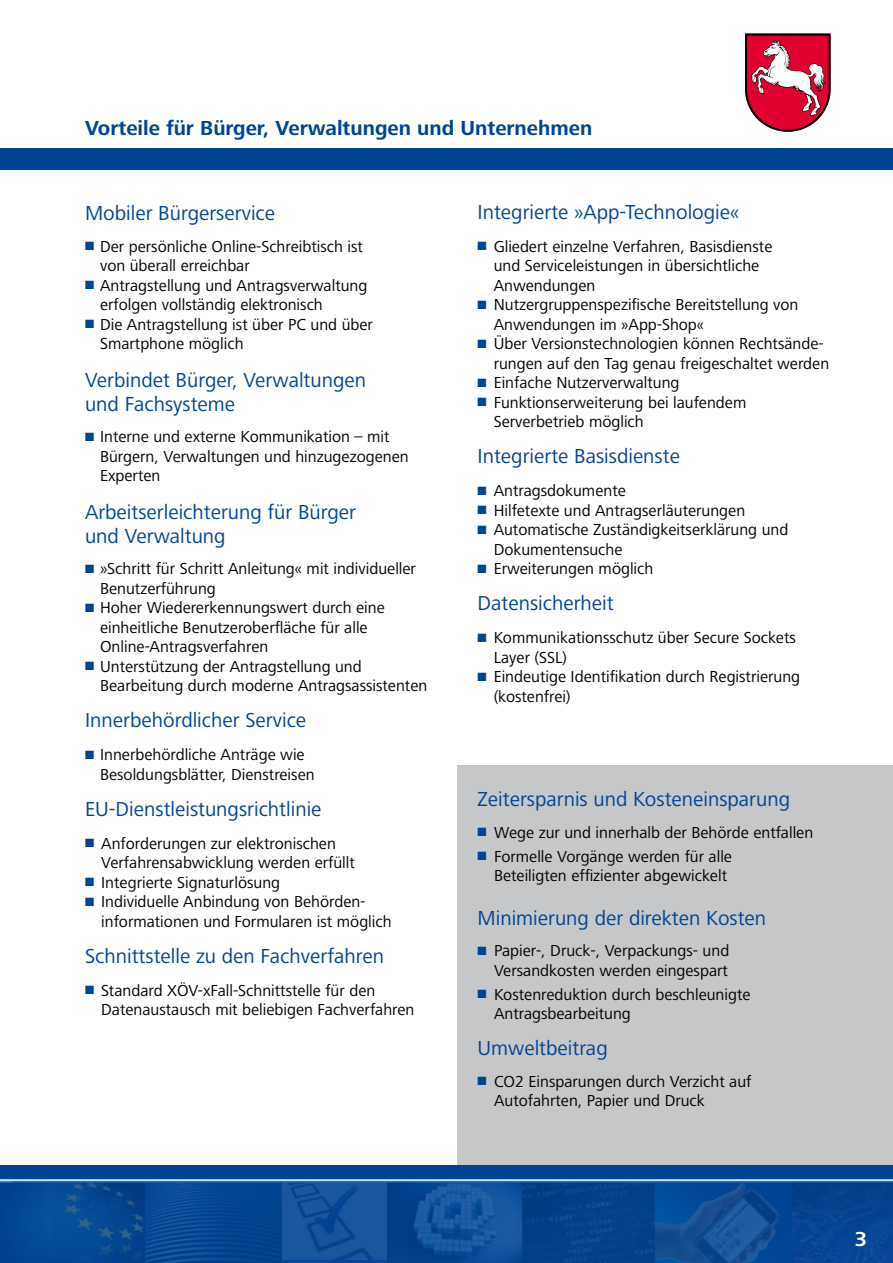
<style>
.page{position:relative;width:893px;height:1263px;background:#fff}
.page>*{position:absolute;margin:0;border:0;box-sizing:border-box;transform-origin:0 0}
.t1{font:21px/24px "Frutiger Next LT";color:#004494}
.t2{font:700 21px "Frutiger Next LT";color:#004494}
.t3{font:700 21px "Frutiger Next LT";color:#fff}
.t4{font:16.5px/19.5px "Frutiger Next LT";color:#000}
.s1{color:#004494}
</style>
<div class="page">
<div style="left:457px;top:765px;width:436px;height:468px;background:#c6c7c8"></div>
<div style="left:0;top:1165px;width:893px;height:98px;background:#004494"></div>
<img style="left:0;top:1182px;width:145px;height:81px">
<svg style="left:655px;top:1182px;width:137px;height:81px"></svg>
<img style="left:655px;top:1187px;width:82px;height:73px">
<div style="left:282px;top:1181px;width:106px;height:82px;background:#064695"></div>
<img style="left:282px;top:1182px;width:105px;height:78px">
<img style="left:387px;top:1182px;width:135px;height:81px">
<div style="left:522px;top:1181px;width:133px;height:82px;background:#024089"></div>
<img style="left:792px;top:1182px;width:101px;height:81px">
<hr style="left:0;top:1181px;width:893px;height:1px;background:#fff">
<hr style="left:0;top:1179px;width:893px;height:2px;background:#fff">
<div style="left:0;top:149px;width:893px;height:21px;background:#004494"></div>
<svg style="left:745px;top:34px;width:86px;height:98px"></svg>
<p class="t2" style="left:85px;top:117px;width:509px">Vorteile für Bürger, Verwaltungen und Unternehmen</p>
<p class="t1" style="left:85px;top:201px;width:192px">Mobiler Bürgerservice</p>
<p class="t4" style="left:100px;top:237px;width:264px;text-indent:-15px"><span class="s1">■</span> Der persönliche Online-Schreibtisch ist von überall erreichbar</p>
<p class="t4" style="left:100px;top:276px;width:269px;text-indent:-15px"><span class="s1">■</span> Antragstellung und Antragsverwaltung erfolgen vollständig elektronisch</p>
<p class="t4" style="left:100px;top:315px;width:274px;text-indent:-15px"><span class="s1">■</span> Die Antragstellung ist über PC und über<br>Smartphone möglich</p>
<p class="t1" style="left:85px;top:368px;width:283px">Verbindet Bürger, Verwaltungen und Fachsysteme</p>
<p class="t4" style="left:100px;top:427px;width:310px;text-indent:-15px"><span class="s1">■</span> Interne und externe Kommunikation – mit<br>Bürgern, Verwaltungen und hinzugezogenen<br>Experten</p>
<p class="t1" style="left:85px;top:500px;width:273px">Arbeitserleichterung für Bürger und Verwaltung</p>
<p class="t4" style="left:100px;top:559px;width:317px;text-indent:-15px"><span class="s1">■</span> »Schritt für Schritt Anleitung« mit individueller<br>Benutzerführung</p>
<p class="t4" style="left:100px;top:598px;width:286px;text-indent:-15px"><span class="s1">■</span> Hoher Wiedererkennungswert durch eine einheitliche Benutzeroberfläche für alle<br>Online-Antragsverfahren</p>
<p class="t4" style="left:100px;top:657px;width:329px;text-indent:-15px"><span class="s1">■</span> Unterstützung der Antragstellung und<br>Bearbeitung durch moderne Antragsassistenten</p>
<p class="t1" style="left:85px;top:708px;width:223px">Innerbehördlicher Service</p>
<p class="t4" style="left:100px;top:745px;width:216px;text-indent:-15px"><span class="s1">■</span> Innerbehördliche Anträge wie<br>Besoldungsblätter, Dienstreisen</p>
<p class="t1" style="left:85px;top:797px;width:238px">EU-Dienstleistungsrichtlinie</p>
<p class="t4" style="left:101px;top:834px;width:255px;text-indent:-16px"><span class="s1">■</span> Anforderungen zur elektronischen<br>Verfahrensabwicklung werden erfüllt</p>
<p class="t4" style="left:85px;top:873px;width:197px"><span class="s1">■</span> Integrierte Signaturlösung</p>
<p class="t4" style="left:101px;top:892px;width:292px;text-indent:-16px"><span class="s1">■</span> Individuelle Anbindung von Behörden&shy;informationen und Formularen ist möglich</p>
<p class="t1" style="left:85px;top:944px;width:300px">Schnittstelle zu den Fachverfahren</p>
<p class="t4" style="left:101px;top:981px;width:315px;text-indent:-16px"><span class="s1">■</span> Standard XÖV-xFall-Schnittstelle für den<br>Datenaustausch mit beliebigen Fachverfahren</p>
<p class="t1" style="left:477px;top:200px;width:263px">Integrierte »App-Technologie«</p>
<p class="t4" style="left:494px;top:237px;width:280px;text-indent:-16px"><span class="s1">■</span> Gliedert einzelne Verfahren, Basisdienste und Serviceleistungen in übersichtliche<br>Anwendungen</p>
<p class="t4" style="left:494px;top:295px;width:306px;text-indent:-16px"><span class="s1">■</span> Nutzergruppenspezifische Bereitstellung von<br>Anwendungen im »App-Shop«</p>
<p class="t4" style="left:494px;top:334px;width:337px;text-indent:-16px"><span class="s1">■</span> Über Versionstechnologien können Rechtsände&shy;rungen auf den Tag genau freigeschaltet werden</p>
<p class="t4" style="left:477px;top:373px;width:204px"><span class="s1">■</span> Einfache Nutzerverwaltung</p>
<p class="t4" style="left:494px;top:393px;width:254px;text-indent:-16px"><span class="s1">■</span> Funktionserweiterung bei laufendem<br>Serverbetrieb möglich</p>
<p class="t1" style="left:477px;top:444px;width:204px">Integrierte Basisdienste</p>
<p class="t4" style="left:477px;top:481px;width:150px"><span class="s1">■</span> Antragsdokumente</p>
<p class="t4" style="left:477px;top:501px;width:269px"><span class="s1">■</span> Hilfetexte und Antragserläuterungen</p>
<p class="t4" style="left:494px;top:520px;width:296px;text-indent:-16px"><span class="s1">■</span> Automatische Zuständigkeitserklärung und<br>Dokumentensuche</p>
<p class="t4" style="left:477px;top:559px;width:177px"><span class="s1">■</span> Erweiterungen möglich</p>
<p class="t1" style="left:477px;top:591px;width:138px">Datensicherheit</p>
<p class="t4" style="left:494px;top:628px;width:304px;text-indent:-16px"><span class="s1">■</span> Kommunikationsschutz über Secure Sockets<br>Layer (SSL)</p>
<p class="t4" style="left:494px;top:667px;width:308px;text-indent:-16px"><span class="s1">■</span> Eindeutige Identifikation durch Registrierung (kostenfrei)</p>
<p class="t1" style="left:477px;top:787px;width:314px">Zeitersparnis und Kosteneinsparung</p>
<p class="t4" style="left:477px;top:822px;width:337px"><span class="s1">■</span> Wege zur und innerhalb der Behörde entfallen</p>
<p class="t4" style="left:477px;top:846px;width:256px;text-align:right"><span class="s1">■</span> Formelle Vorgänge werden für alle<br>Beteiligten effizienter abgewickelt</p>
<p class="t1" style="left:477px;top:906px;width:290px">Minimierung der direkten Kosten</p>
<p class="t4" style="left:477px;top:941px;width:253px;text-align:right"><span class="s1">■</span> Papier-, Druck-, Verpackungs- und<br>Versandkosten werden eingespart</p>
<p class="t4" style="left:494px;top:984px;width:258px;text-indent:-16px"><span class="s1">■</span> Kostenreduktion durch beschleunigte<br>Antragsbearbeitung</p>
<p class="t1" style="left:477px;top:1036px;width:132px">Umweltbeitrag</p>
<p class="t4" style="left:494px;top:1071px;width:259px;text-indent:-16px"><span class="s1">■</span> CO2 Einsparungen durch Verzicht auf<br>Autofahrten, Papier und Druck</p>
<p class="t3" style="left:855px;top:1227px;width:14px">3</p>
</div>
